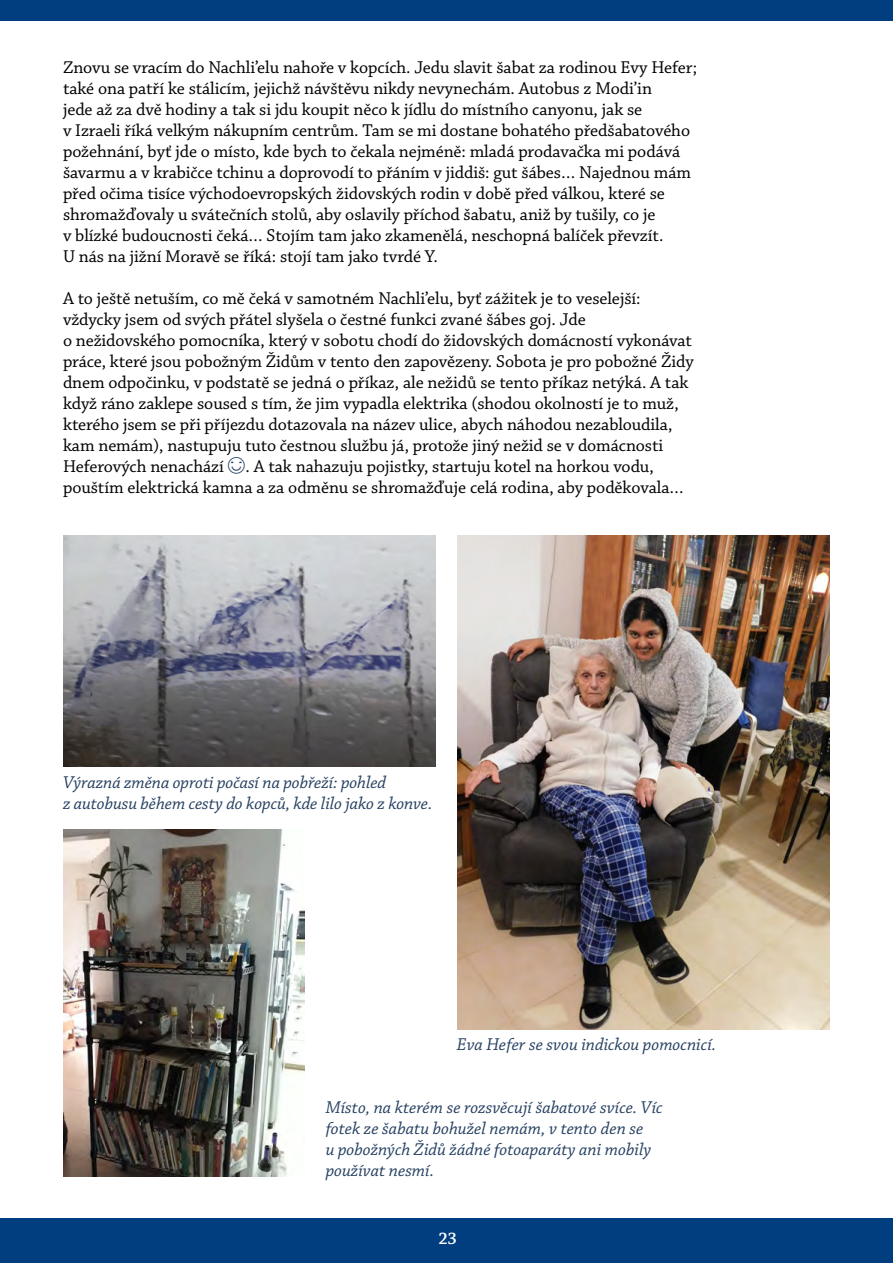
<style>
.page{position:relative;width:893px;height:1263px;background:#fff}
.page>*{position:absolute;margin:0;border:0;box-sizing:border-box;transform-origin:0 0}
.t1{font:18px/21px "Chaparral Pro";letter-spacing:-.005em;color:#000}
.popis_foto{font:italic 18px/21px "Chaparral Pro";color:#243f60}
.t2{font:18px "Chaparral Pro Semibold Disp";color:#fff}
</style>
<div class="page">
<div style="left:0;top:1218px;width:893px;height:45px;background:#003e7f"></div>
<div style="left:0;top:0;width:893px;height:21px;background:#003e7f"></div>
<img style="left:63px;top:535px;width:373px;height:232px">
<img style="left:63px;top:830px;width:242px;height:346px">
<img style="left:457px;top:536px;width:373px;height:493px">
<p class="t1" style="left:63px;top:58px;width:636px">Znovu se vracím do Nachli’elu nahoře v kopcích. Jedu slavit šabat za rodinou Evy Hefer; také ona patří ke stálicím, jejichž návštěvu nikdy nevynechám. Autobus z Modi’in<br>jede až za dvě hodiny a tak si jdu koupit něco k jídlu do místního canyonu, jak se<br>v Izraeli říká velkým nákupním centrům. Tam se mi dostane bohatého předšabatového požehnání, byť jde o místo, kde bych to čekala nejméně: mladá prodavačka mi podává šavarmu a v krabičce tchinu a doprovodí to přáním v jiddiš: gut šábes… Najednou mám před očima tisíce východoevropských židovských rodin v době před válkou, které se shromažďovaly u svátečních stolů, aby oslavily příchod šabatu, aniž by tušily, co je<br>v blízké budoucnosti čeká… Stojím tam jako zkamenělá, neschopná balíček převzít.<br>U nás na jižní Moravě se říká: stojí tam jako tvrdé Y.</p>
<p class="t1" style="left:63px;top:289px;width:632px">A to ještě netuším, co mě čeká v samotném Nachli’elu, byť zážitek je to veselejší: vždycky jsem od svých přátel slyšela o čestné funkci zvané šábes goj. Jde<br>o nežidovského pomocníka, který v sobotu chodí do židovských domácností vykonávat práce, které jsou pobožným Židům v tento den zapovězeny. Sobota je pro pobožné Židy dnem odpočinku, v podstatě se jedná o příkaz, ale nežidů se tento příkaz netýká. A tak když ráno zaklepe soused s tím, že jim vypadla elektrika (shodou okolností je to muž, kterého jsem se při příjezdu dotazovala na název ulice, abych náhodou nezabloudila, kam nemám), nastupuju tuto čestnou službu já, protože jiný nežid se v domácnosti Heferových nenachází . A tak nahazuju pojistky, startuju kotel na horkou vodu, pouštím elektrická kamna a za odměnu se shromažďuje celá rodina, aby poděkovala…</p>
<p class="popis_foto" style="left:63px;top:773px;width:371px">Výrazná změna oproti počasí na pobřeží: pohled<br>z autobusu během cesty do kopců, kde lilo jako z konve.</p>
<p class="popis_foto" style="left:457px;top:1035px;width:261px">Eva Hefer se svou indickou pomocnicí.</p>
<p class="popis_foto" style="left:326px;top:1097px;width:338px">Místo, na kterém se rozsvěcují šabatové svíce. Víc fotek ze šabatu bohužel nemám, v tento den se<br>u pobožných Židů žádné fotoaparáty ani mobily používat nesmí.</p>
<p class="t2" style="left:439px;top:1229px;width:19px">23</p>
</div>
